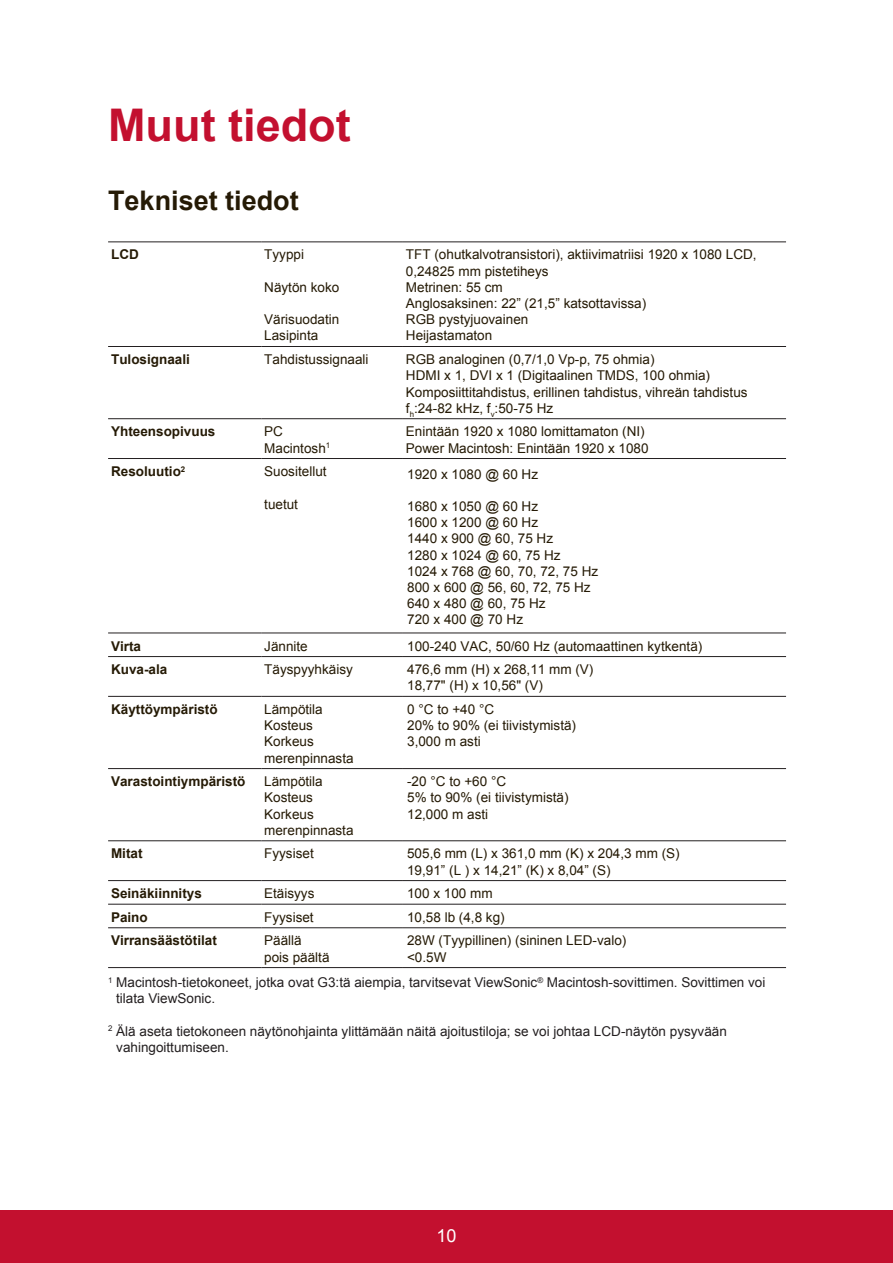
<style>
.page{position:relative;width:893px;height:1263px;background:#fff}
.page>*{position:absolute;margin:0;border:0;box-sizing:border-box;transform-origin:0 0}
.t1{font:700 45px "Arial";color:#c3102f}
.t2{font:700 27px "Arial";color:#251a05}
.t3{font:18px "Arial";color:#fff}
.t4{font:13.5px/16.2px "Arial";color:#251a05}
.t5{font:13.5px/16.2px "Arial";color:#231f20}
.t6{font:700 13.5px "Arial";color:#251a05}
</style>
<div class="page">
<div style="left:0;top:1210px;width:892px;height:53px;background:#c3102f"></div>
<hr style="left:108px;top:241px;width:153px;height:1px;background:#231f20">
<hr style="left:261px;top:241px;width:142px;height:1px;background:#231f20">
<hr style="left:403px;top:241px;width:382px;height:1px;background:#231f20">
<hr style="left:108px;top:967px;width:153px;height:1px;background:#231f20">
<hr style="left:261px;top:967px;width:142px;height:1px;background:#231f20">
<hr style="left:403px;top:967px;width:382px;height:1px;background:#231f20">
<hr style="left:403px;top:458px;width:382px;height:1px;background:#231f20">
<hr style="left:108px;top:346px;width:153px;height:1px;background:#231f20">
<hr style="left:261px;top:346px;width:142px;height:1px;background:#231f20">
<hr style="left:403px;top:346px;width:382px;height:1px;background:#231f20">
<hr style="left:108px;top:418px;width:153px;height:1px;background:#231f20">
<hr style="left:261px;top:418px;width:142px;height:1px;background:#231f20">
<hr style="left:403px;top:418px;width:382px;height:1px;background:#231f20">
<hr style="left:108px;top:458px;width:153px;height:1px;background:#231f20">
<hr style="left:261px;top:458px;width:142px;height:1px;background:#231f20">
<hr style="left:108px;top:632px;width:153px;height:1px;background:#231f20">
<hr style="left:261px;top:632px;width:142px;height:1px;background:#231f20">
<hr style="left:403px;top:632px;width:382px;height:1px;background:#231f20">
<hr style="left:108px;top:656px;width:153px;height:1px;background:#231f20">
<hr style="left:261px;top:656px;width:142px;height:1px;background:#231f20">
<hr style="left:403px;top:656px;width:382px;height:1px;background:#231f20">
<hr style="left:108px;top:696px;width:153px;height:1px;background:#231f20">
<hr style="left:261px;top:696px;width:142px;height:1px;background:#231f20">
<hr style="left:403px;top:696px;width:382px;height:1px;background:#231f20">
<hr style="left:108px;top:768px;width:153px;height:1px;background:#231f20">
<hr style="left:261px;top:768px;width:142px;height:1px;background:#231f20">
<hr style="left:403px;top:768px;width:382px;height:1px;background:#231f20">
<hr style="left:108px;top:840px;width:153px;height:1px;background:#231f20">
<hr style="left:261px;top:840px;width:142px;height:1px;background:#231f20">
<hr style="left:403px;top:840px;width:382px;height:1px;background:#231f20">
<hr style="left:108px;top:880px;width:153px;height:1px;background:#231f20">
<hr style="left:261px;top:880px;width:142px;height:1px;background:#231f20">
<hr style="left:403px;top:880px;width:382px;height:1px;background:#231f20">
<hr style="left:108px;top:903px;width:153px;height:1px;background:#231f20">
<hr style="left:261px;top:903px;width:142px;height:1px;background:#231f20">
<hr style="left:403px;top:903px;width:382px;height:1px;background:#231f20">
<hr style="left:108px;top:927px;width:153px;height:1px;background:#231f20">
<hr style="left:261px;top:927px;width:142px;height:1px;background:#231f20">
<hr style="left:403px;top:927px;width:382px;height:1px;background:#231f20">
<h1 class="t1" style="left:108px;top:95px;width:244px">Muut tiedot</h1>
<h2 class="t2" style="left:108px;top:182px;width:192px">Tekniset tiedot</h2>
<p class="t6" style="left:111px;top:246px;width:29px">LCD</p>
<p class="t4" style="left:264px;top:247px;width:41px">Tyyppi</p>
<p class="t4" style="left:264px;top:279px;width:77px">Näytön koko</p>
<p class="t4" style="left:264px;top:311px;width:77px">Värisuodatin<br>Lasipinta</p>
<p class="t4" style="left:406px;top:247px;width:352px">TFT (ohutkalvotransistori), aktiivimatriisi 1920 x 1080 LCD,<br>0,24825 mm pistetiheys<br>Metrinen: 55 cm<br>Anglosaksinen: 22” (21,5” katsottavissa)<br>RGB pystyjuovainen<br>Heijastamaton</p>
<p class="t6" style="left:111px;top:350px;width:80px">Tulosignaali</p>
<p class="t4" style="left:264px;top:351px;width:106px">Tahdistussignaali</p>
<p class="t4" style="left:406px;top:351px;width:343px">RGB analoginen (0,7/1,0 Vp-p, 75 ohmia)<br>HDMI x 1, DVI x 1 (Digitaalinen TMDS, 100 ohmia)<br>Komposiittitahdistus, erillinen tahdistus, vihreän tahdistus f<sub>h</sub>:24-82 kHz, f<sub>v</sub>:50-75 Hz</p>
<p class="t6" style="left:111px;top:422px;width:106px">Yhteensopivuus</p>
<p class="t4" style="left:264px;top:423px;width:67px">PC<br>Macintosh<sup>1</sup></p>
<p class="t4" style="left:406px;top:423px;width:244px">Enintään 1920 x 1080 lomittamaton (NI)<br>Power Macintosh: Enintään 1920 x 1080</p>
<p class="t6" style="left:111px;top:462px;width:76px">Resoluutio<sup>2</sup></p>
<p class="t4" style="left:264px;top:463px;width:64px">Suositellut</p>
<p class="t4" style="left:264px;top:496px;width:35px">tuetut</p>
<p class="t4" style="left:407px;top:466px;width:132px">1920 x 1080 @ 60 Hz</p>
<p class="t4" style="left:407px;top:498px;width:192px">1680 x 1050 @ 60 Hz<br>1600 x 1200 @ 60 Hz<br>1440 x 900 @ 60, 75 Hz<br>1280 x 1024 @ 60, 75 Hz<br>1024 x 768 @ 60, 70, 72, 75 Hz<br>800 x 600 @ 56, 60, 72, 75 Hz<br>640 x 480 @ 60, 75 Hz<br>720 x 400 @ 70 Hz</p>
<p class="t6" style="left:111px;top:637px;width:32px">Virta</p>
<p class="t4" style="left:264px;top:638px;width:45px">Jännite</p>
<p class="t4" style="left:407px;top:638px;width:296px">100-240 VAC, 50/60 Hz (automaattinen kytkentä)</p>
<p class="t6" style="left:111px;top:660px;width:58px">Kuva-ala</p>
<p class="t4" style="left:264px;top:661px;width:90px">Täyspyyhkäisy</p>
<p class="t4" style="left:407px;top:661px;width:188px">476,6 mm (H) x 268,11 mm (V)<br>18,77" (H) x 10,56" (V)</p>
<p class="t6" style="left:111px;top:700px;width:108px">Käyttöympäristö</p>
<p class="t4" style="left:264px;top:701px;width:91px">Lämpötila<br>Kosteus<br>Korkeus merenpinnasta</p>
<p class="t4" style="left:407px;top:701px;width:170px">0 °C to +40 °C<br>20% to 90% (ei tiivistymistä)<br>3,000 m asti</p>
<p class="t6" style="left:111px;top:772px;width:136px">Varastointiympäristö</p>
<p class="t4" style="left:264px;top:773px;width:91px">Lämpötila<br>Kosteus<br>Korkeus merenpinnasta</p>
<p class="t4" style="left:407px;top:773px;width:163px">-20 °C to +60 °C<br>5% to 90% (ei tiivistymistä)<br>12,000 m asti</p>
<p class="t6" style="left:111px;top:844px;width:33px">Mitat</p>
<p class="t4" style="left:264px;top:845px;width:51px">Fyysiset</p>
<p class="t4" style="left:407px;top:845px;width:274px">505,6 mm (L) x 361,0 mm (K) x 204,3 mm (S)<br>19,91” (L ) x 14,21” (K) x 8,04” (S)</p>
<p class="t6" style="left:111px;top:884px;width:92px">Seinäkiinnitys</p>
<p class="t4" style="left:264px;top:885px;width:52px">Etäisyys</p>
<p class="t4" style="left:407px;top:885px;width:87px">100 x 100 mm</p>
<p class="t6" style="left:111px;top:908px;width:38px">Paino</p>
<p class="t4" style="left:264px;top:909px;width:51px">Fyysiset</p>
<p class="t4" style="left:407px;top:909px;width:99px">10,58 lb (4,8 kg)</p>
<p class="t6" style="left:111px;top:931px;width:107px">Virransäästötilat</p>
<p class="t4" style="left:264px;top:932px;width:67px">Päällä pois päältä</p>
<p class="t4" style="left:407px;top:932px;width:221px">28W (Tyypillinen) (sininen LED-valo) &lt;0.5W</p>
<p class="t5" style="left:116px;top:974px;width:650px;text-indent:-8px"><sup>1</sup> Macintosh-tietokoneet, jotka ovat G3:tä aiempia, tarvitsevat ViewSonic<sup>®</sup> Macintosh-sovittimen. Sovittimen voi tilata ViewSonic.</p>
<p class="t5" style="left:116px;top:1023px;width:612px;text-indent:-8px"><sup>2</sup> Älä aseta tietokoneen näytönohjainta ylittämään näitä ajoitustiloja; se voi johtaa LCD-näytön pysyvään vahingoittumiseen.</p>
<h3 class="t3" style="left:436px;top:1223px;width:22px">10</h3>
</div>
